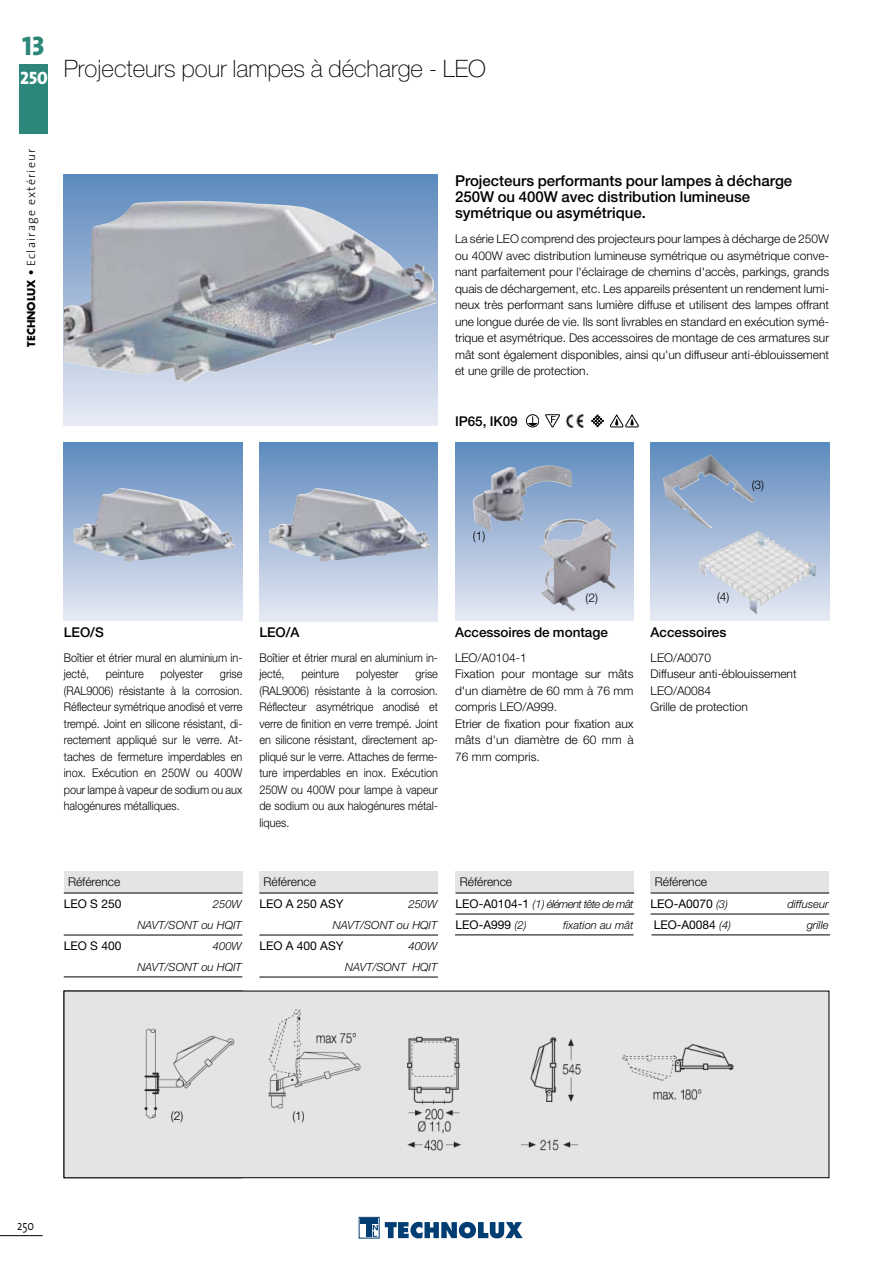
<style>
.page{position:relative;width:893px;height:1263px;background:#fff}
.page>*{position:absolute;margin:0;border:0;box-sizing:border-box;transform-origin:0 0}
.t1{font:27px "The Sans Extra Bold Caps";color:#2c867a}
.Normaal{font:100 24px "Helvetica Neue";color:#000}
.Titel{font:500 15px/16.2px "Helvetica Neue";color:#000}
.Titel_1{font:500 13.5px "Helvetica Neue";color:#000}
.Ondertitel{font:500 13.5px "Helvetica Neue";color:#000}
.Normaal-2{font:500 13.5px "Helvetica Neue";color:#000}
.Normaal-3{font:300 13.5px "The Sans";color:#000;scale:.8 1}
.Tekst{font:300 12px/16.5px "Helvetica Neue";color:#000;text-align:justify}
.Tekst-2{font:300 12px/16.5px "Helvetica Neue";color:#000;scale:.91 1}
.Referentietekst{font:12px "Helvetica Neue";color:#000}
.t2{font:300 12px "The Sans";letter-spacing:.1em;color:#000}
.Referentietekst-2{font:italic 300 11.25px "Helvetica Neue";color:#000}
.Referentietekst-3{font:italic 300 11.25px "Helvetica Neue";letter-spacing:-.05em;color:#000}
.s1{font-family:"Futura";font-weight:700;font-size:10.5px}
.s2{font-weight:400;font-style:normal;font-size:12px}
.s3{font-weight:300;font-style:italic;font-size:11.25px}
</style>
<div class="page">
<div style="left:19px;top:64px;width:29px;height:70px;background:#2c867a"></div>
<div style="left:455px;top:442px;width:179px;height:179px;background:linear-gradient(to bottom,#5d8abd,#e8e9f4)"></div>
<div style="left:64px;top:872px;width:178px;height:21px;background:#e3e4e4"></div>
<hr style="left:64px;top:893px;width:178px;height:1px;background:#000">
<hr style="left:64px;top:935px;width:178px;height:1px;background:#000">
<div style="left:259px;top:872px;width:179px;height:21px;background:#e3e4e4"></div>
<hr style="left:259px;top:893px;width:179px;height:1px;background:#000">
<hr style="left:259px;top:935px;width:179px;height:1px;background:#000">
<hr style="left:259px;top:977px;width:179px;height:1px;background:#000">
<div style="left:456px;top:872px;width:178px;height:21px;background:#e3e4e4"></div>
<hr style="left:456px;top:893px;width:178px;height:1px;background:#000">
<hr style="left:456px;top:914px;width:178px;height:1px;background:#000">
<div style="left:651px;top:442px;width:178px;height:179px;background:linear-gradient(to bottom,#5d8abd,#e8e9f4)"></div>
<div style="left:651px;top:872px;width:178px;height:21px;background:#e3e4e4"></div>
<hr style="left:651px;top:893px;width:178px;height:1px;background:#000">
<hr style="left:651px;top:914px;width:178px;height:1px;background:#000">
<div style="left:66px;top:993px;width:748px;height:183px;background:#e3e4e5"></div>
<div style="left:64px;top:991px;width:765px;height:187px;border:1px solid #000"></div>
<hr style="left:64px;top:977px;width:178px;height:1px;background:#000">
<hr style="left:651px;top:935px;width:179px;height:1px;background:#000">
<hr style="left:455px;top:935px;width:179px;height:1px;background:#000">
<div style="left:64px;top:442px;width:178px;height:179px;background:linear-gradient(to bottom,#5d8abd,#e8e9f4)"></div>
<img style="left:73px;top:488px;width:162px;height:74px">
<svg style="left:64px;top:174px;width:373px;height:251px"></svg>
<img style="left:64px;top:201px;width:373px;height:182px">
<div style="left:259px;top:442px;width:179px;height:179px;background:linear-gradient(to bottom,#5d8abd,#e8e9f4)"></div>
<img style="left:269px;top:488px;width:161px;height:74px">
<img style="left:472px;top:465px;width:101px;height:66px">
<img style="left:540px;top:519px;width:79px;height:92px">
<img style="left:663px;top:455px;width:91px;height:74px">
<img style="left:699px;top:531px;width:118px;height:83px">
<div style="left:526px;top:414px;width:13px;height:13px;border:1px solid #000;border-radius:50%"></div>
<svg style="left:528px;top:416px;width:9px;height:10px"></svg>
<svg style="left:545px;top:414px;width:15px;height:13px"></svg>
<img style="left:566px;top:414px;width:18px;height:13px">
<svg style="left:591px;top:414px;width:13px;height:13px"></svg>
<svg style="left:610px;top:414px;width:28px;height:13px"></svg>
<svg style="left:385px;top:1222px;width:138px;height:16px"></svg>
<div style="left:359px;top:1217px;width:20px;height:21px;border:1px solid #003d72"></div>
<svg style="left:360px;top:1218px;width:6px;height:6px"></svg>
<div style="left:366px;top:1218px;width:6px;height:19px;background:#003d72"></div>
<svg style="left:373px;top:1218px;width:5px;height:19px"></svg>
<hr style="left:0;top:1235px;width:43px;height:1px;background:#000">
<h1 class="t1" style="left:22px;top:23px;width:24px">13</h1>
<p class="Normaal" style="left:20px;top:55px;width:467px"><sub>250</sub> Projecteurs pour lampes à décharge - LEO</p>
<p class="t2" style="left:21px;top:346px;width:199px;rotate:-90deg"><span class="s1">TECHNOLUX •</span> Eclairage extérieur</p>
<p class="Titel" style="left:455px;top:172px;width:339px">Projecteurs performants pour lampes à décharge<br>250W ou 400W avec distribution lumineuse symétrique ou asymétrique.</p>
<p class="Tekst" style="left:455px;top:230px;width:376px">La série LEO comprend des projecteurs pour lampes à décharge de 250W ou 400W avec distribution lumineuse symétrique ou asymétrique conve&shy;nant parfaitement pour l'éclairage de chemins d'accès, parkings, grands quais de déchargement, etc. Les appareils présentent un rendement lumi&shy;neux très performant sans lumière diffuse et utilisent des lampes offrant une longue durée de vie. Ils sont livrables en standard en exécution symé&shy;trique et asymétrique. Des accessoires de montage de ces armatures sur mât sont également disponibles, ainsi qu'un diffuseur anti-éblouissement et une grille de protection.</p>
<p class="Normaal-2" style="left:455px;top:413px;width:64px">IP65, IK09</p>
<p class="Tekst" style="left:473px;top:527px;width:14px">(1)</p>
<p class="Tekst" style="left:752px;top:476px;width:14px">(3)</p>
<p class="Titel_1" style="left:64px;top:624px;width:42px">LEO/S</p>
<p class="Tekst-2" style="left:64px;top:649px;width:198px">Boîtier et étrier mural en aluminium in&shy;jecté,</p>
<p class="Tekst-2" style="left:64px;top:666px;width:198px;text-align:justify;text-indent:156px">grise (RAL9006) résistante à la corrosion.<br>Réflecteur symétrique anodisé et verre trempé. Joint en silicone résistant, di&shy;rectement appliqué sur le verre. At&shy;taches de fermeture imperdables en inox. Exécution en 250W ou 400W pour lampe à vapeur de sodium ou aux halogénures métalliques.</p>
<p class="Tekst-2" style="left:106px;top:666px;width:43px">peinture</p>
<p class="Tekst-2" style="left:160px;top:666px;width:48px">polyester</p>
<p class="Titel_1" style="left:259px;top:624px;width:42px">LEO/A</p>
<p class="Tekst-2" style="left:259px;top:649px;width:198px">Boîtier et étrier mural en aluminium in&shy;jecté,</p>
<p class="Tekst-2" style="left:259px;top:666px;width:198px;text-align:justify;text-indent:156px">grise (RAL9006) résistante à la corrosion.<br>Réflecteur asymétrique anodisé et verre de finition en verre trempé. Joint en silicone résistant, directement ap&shy;pliqué sur le verre. Attaches de ferme&shy;ture imperdables en inox. Exécution 250W ou 400W pour lampe à vapeur de sodium ou aux halogénures métal&shy;liques.</p>
<p class="Tekst-2" style="left:301px;top:666px;width:43px">peinture</p>
<p class="Tekst-2" style="left:356px;top:666px;width:48px">polyester</p>
<p class="Tekst" style="left:585px;top:589px;width:14px">(2)</p>
<p class="Titel_1" style="left:455px;top:624px;width:154px">Accessoires de montage</p>
<p class="Tekst" style="left:455px;top:649px;width:73px">LEO/A0104-1</p>
<p class="Tekst" style="left:455px;top:666px;width:180px">Fixation pour montage sur mâts d'un diamètre de 60 mm à 76 mm compris LEO/A999.</p>
<p class="Tekst" style="left:455px;top:715px;width:180px">Etrier de fixation pour fixation aux mâts d'un diamètre de 60 mm à 76 mm compris.</p>
<p class="Tekst" style="left:717px;top:588px;width:14px">(4)</p>
<p class="Ondertitel" style="left:651px;top:624px;width:77px">Accessoires</p>
<p class="Tekst" style="left:651px;top:649px;width:62px">LEO/A0070</p>
<p class="Tekst" style="left:651px;top:665px;width:147px">Diffuseur anti-éblouissement<br>LEO/A0084</p>
<p class="Tekst" style="left:651px;top:698px;width:99px">Grille de protection</p>
<p class="Tekst" style="left:68px;top:873px;width:54px">Référence</p>
<p class="Referentietekst" style="left:64px;top:896px;width:59px">LEO S 250</p>
<p class="Referentietekst-2" style="left:213px;top:897px;width:30px">250W</p>
<p class="Referentietekst-2" style="left:137px;top:918px;width:106px">NAVT/SONT ou HQIT</p>
<p class="Referentietekst" style="left:64px;top:938px;width:59px">LEO S 400</p>
<p class="Referentietekst-2" style="left:213px;top:939px;width:30px">400W</p>
<p class="Referentietekst-2" style="left:137px;top:960px;width:106px">NAVT/SONT ou HQIT</p>
<p class="Tekst" style="left:264px;top:873px;width:54px">Référence</p>
<p class="Referentietekst" style="left:259px;top:896px;width:86px">LEO A 250 ASY</p>
<p class="Referentietekst-2" style="left:408px;top:897px;width:30px">250W</p>
<p class="Referentietekst-2" style="left:333px;top:918px;width:106px">NAVT/SONT ou HQIT</p>
<p class="Referentietekst" style="left:259px;top:938px;width:86px">LEO A 400 ASY</p>
<p class="Referentietekst-2" style="left:408px;top:939px;width:30px">400W</p>
<p class="Referentietekst-2" style="left:345px;top:960px;width:94px">NAVT/SONT HQIT</p>
<p class="Tekst" style="left:460px;top:873px;width:54px">Référence</p>
<p class="Referentietekst-3" style="left:456px;top:897px;width:180px"><span class="s2">LEO-A0104-1</span> (1) élément tête de mât</p>
<p class="Referentietekst" style="left:456px;top:917px;width:73px">LEO-A999 <span class="s3">(2)</span></p>
<p class="Referentietekst-2" style="left:563px;top:918px;width:72px">fixation au mât</p>
<p class="Tekst" style="left:655px;top:873px;width:54px">Référence</p>
<p class="Referentietekst" style="left:651px;top:896px;width:79px">LEO-A0070 <span class="s3">(3)</span></p>
<p class="Referentietekst-2" style="left:787px;top:897px;width:43px">diffuseur</p>
<p class="Referentietekst" style="left:654px;top:917px;width:79px">LEO-A0084 <span class="s3">(4)</span></p>
<p class="Referentietekst-2" style="left:807px;top:918px;width:23px">grille</p>
<p class="Normaal-3" style="left:17px;top:1214px;width:23px">250</p>
<p class="Tekst" style="left:171px;top:1107px;width:14px">(2)</p>
<p class="Tekst" style="left:292px;top:1107px;width:14px">(1)</p>
</div>
